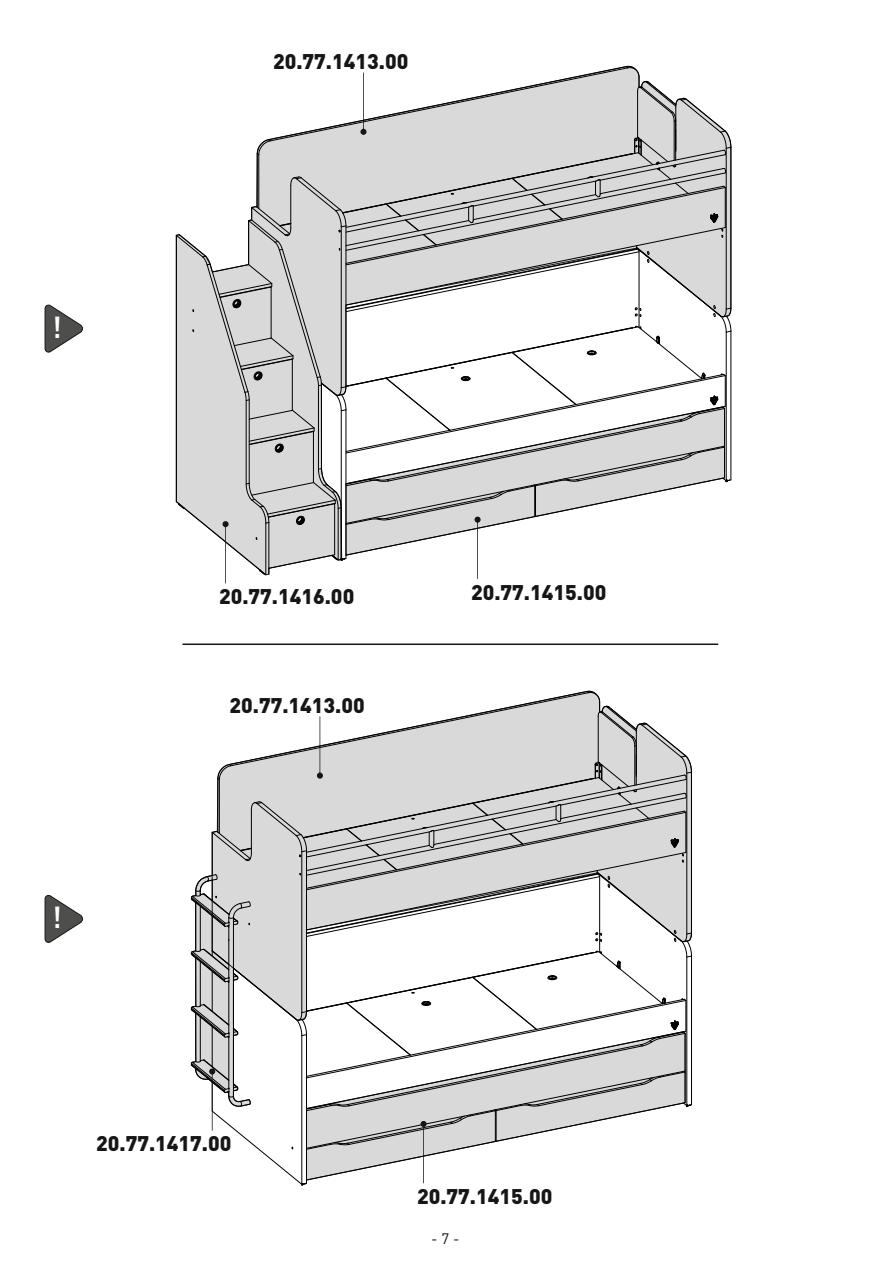
<style>
.page{position:relative;width:893px;height:1263px;background:#fff}
.page>*{position:absolute;margin:0;border:0;box-sizing:border-box;transform-origin:0 0}
.t1{font:700 30px "DINTR";color:#fff;scale:.85 1}
.t2{font:900 21px "DINTR";color:#151616}
.t3{font:15px "DINTR Regular";color:#151616}
</style>
<div class="page">
<hr style="left:182px;top:643px;width:536px;height:2px;background:#151616">
<svg style="left:45px;top:895px;width:38px;height:48px"></svg>
<svg style="left:45px;top:305px;width:38px;height:47px"></svg>
<svg style="left:175px;top:66px;width:557px;height:517px"></svg>
<svg style="left:190px;top:690px;width:502px;height:495px"></svg>
<p class="t2" style="left:273px;top:54px;width:137px">20.77.1413.00</p>
<h1 class="t1" style="left:53px;top:317px;width:12px">!</h1>
<h1 class="t1" style="left:53px;top:907px;width:12px">!</h1>
<p class="t2" style="left:219px;top:589px;width:137px">20.77.1416.00</p>
<p class="t2" style="left:471px;top:584px;width:137px">20.77.1415.00</p>
<p class="t2" style="left:229px;top:698px;width:137px">20.77.1413.00</p>
<p class="t2" style="left:96px;top:1136px;width:137px">20.77.1417.00</p>
<p class="t2" style="left:417px;top:1189px;width:137px">20.77.1415.00</p>
<p class="t3" style="left:431px;top:1233px;width:30px">- 7 -</p>
</div>
